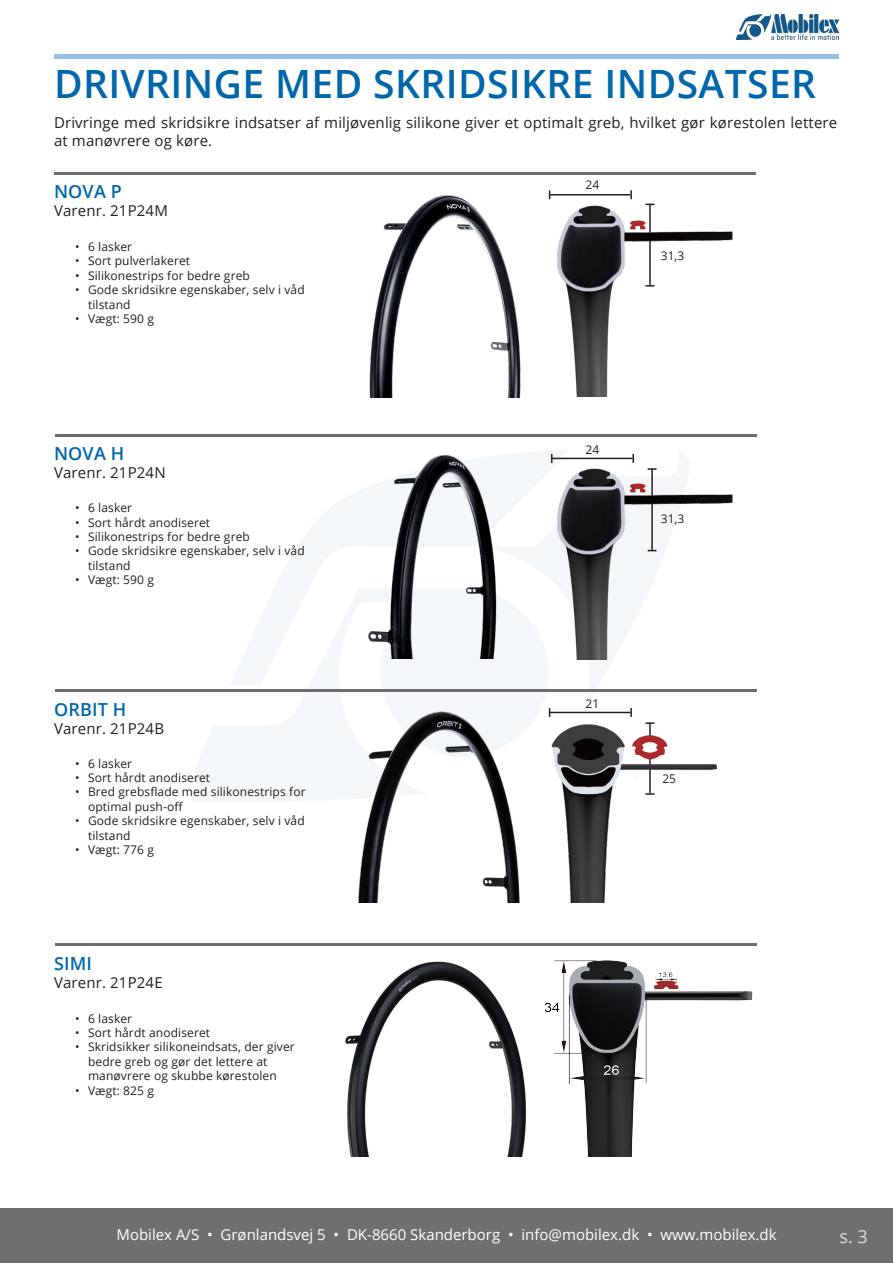
<style>
.page{position:relative;width:893px;height:1263px;background:#fff}
.page>*{position:absolute;margin:0;border:0;box-sizing:border-box;transform-origin:0 0}
.Header_1{font:600 39px "Open Sans";letter-spacing:.01em;color:#0067aa}
.Header_1-2{font:600 18px "Open Sans";letter-spacing:.01em;color:#0067aa}
.t1{font:18px "Open Sans";color:#dcdddf}
.Header_1-3{font:15px/18px "Open Sans";letter-spacing:.01em;color:#231f20}
.t2{font:15px "Open Sans";color:#fff}
.t3{font:12px/14.4px "Open Sans";letter-spacing:.01em;color:#231f20}
</style>
<div class="page">
<img style="left:191px;top:450px;width:498px;height:351px">
<img style="left:737px;top:15px;width:102px;height:24px">
<img style="left:548px;top:197px;width:185px;height:200px">
<img style="left:543px;top:459px;width:190px;height:200px">
<img style="left:544px;top:960px;width:209px;height:196px">
<img style="left:369px;top:195px;width:152px;height:202px">
<hr style="left:55px;top:434px;width:702px;height:2px;background:#6c6d70">
<img style="left:330px;top:450px;width:213px;height:209px">
<hr style="left:55px;top:689px;width:702px;height:2px;background:#6c6d70">
<img style="left:330px;top:702px;width:213px;height:200px">
<hr style="left:55px;top:944px;width:701px;height:2px;background:#6c6d70">
<img style="left:345px;top:961px;width:181px;height:195px">
<hr style="left:550px;top:194px;width:80px;height:1px;background:#231f20">
<svg style="left:630px;top:190px;width:2px;height:9px"></svg>
<hr style="left:552px;top:458px;width:80px;height:1px;background:#231f20">
<svg style="left:632px;top:454px;width:2px;height:9px"></svg>
<hr style="left:550px;top:712px;width:80px;height:1px;background:#231f20">
<svg style="left:630px;top:708px;width:2px;height:9px"></svg>
<img style="left:543px;top:719px;width:174px;height:183px">
<div style="left:0;top:1209px;width:893px;height:54px;background:#6d6f71"></div>
<hr style="left:54px;top:54px;width:785px;height:4px;background:#97bfe6">
<hr style="left:54px;top:173px;width:702px;height:2px;background:#6c6d70">
<p class="Header_1" style="left:54px;top:57px;width:764px">DRIVRINGE MED SKRIDSIKRE INDSATSER</p>
<p class="Header_1-3" style="left:54px;top:113px;width:785px">Drivringe med skridsikre indsatser af miljøvenlig silikone giver et optimalt greb, hvilket gør kørestolen lettere at manøvrere og køre.</p>
<p class="Header_1-2" style="left:54px;top:180px;width:70px">NOVA P</p>
<p class="Header_1-3" style="left:54px;top:202px;width:115px">Varenr. 21P24M</p>
<p class="t3" style="left:75px;top:239px;width:58px">• 6 lasker</p>
<p class="t3" style="left:75px;top:253px;width:116px">• Sort pulverlakeret</p>
<p class="t3" style="left:75px;top:268px;width:176px">• Silikonestrips for bedre greb</p>
<p class="t3" style="left:88px;top:282px;width:218px;text-indent:-13px">• Gode skridsikre egenskaber, selv i våd tilstand</p>
<p class="t3" style="left:75px;top:311px;width:80px">• Vægt: 590 g</p>
<p class="Header_1-2" style="left:54px;top:441px;width:72px">NOVA H</p>
<p class="Header_1-3" style="left:54px;top:463px;width:113px">Varenr. 21P24N</p>
<p class="t3" style="left:75px;top:500px;width:58px">• 6 lasker</p>
<p class="t3" style="left:75px;top:515px;width:136px">• Sort hårdt anodiseret</p>
<p class="t3" style="left:75px;top:529px;width:176px">• Silikonestrips for bedre greb</p>
<p class="t3" style="left:88px;top:544px;width:218px;text-indent:-13px">• Gode skridsikre egenskaber, selv i våd tilstand</p>
<p class="t3" style="left:75px;top:572px;width:80px">• Vægt: 590 g</p>
<p class="Header_1-2" style="left:54px;top:697px;width:74px">ORBIT H</p>
<p class="Header_1-3" style="left:54px;top:719px;width:112px">Varenr. 21P24B</p>
<p class="t3" style="left:75px;top:756px;width:58px">• 6 lasker</p>
<p class="t3" style="left:75px;top:770px;width:136px">• Sort hårdt anodiseret</p>
<p class="t3" style="left:88px;top:785px;width:219px;text-indent:-13px">• Bred grebsflade med silikonestrips for optimal push-off</p>
<p class="t3" style="left:88px;top:813px;width:218px;text-indent:-13px">• Gode skridsikre egenskaber, selv i våd tilstand</p>
<p class="t3" style="left:75px;top:842px;width:80px">• Vægt: 776 g</p>
<p class="Header_1-2" style="left:54px;top:951px;width:40px">SIMI</p>
<p class="Header_1-3" style="left:54px;top:973px;width:110px">Varenr. 21P24E</p>
<p class="t3" style="left:75px;top:1011px;width:58px">• 6 lasker</p>
<p class="t3" style="left:75px;top:1025px;width:136px">• Sort hårdt anodiseret</p>
<p class="t3" style="left:88px;top:1039px;width:208px;text-indent:-13px">• Skridsikker silikoneindsats, der giver bedre greb og gør det lettere at manøvrere og skubbe kørestolen</p>
<p class="t3" style="left:75px;top:1083px;width:80px">• Vægt: 825 g</p>
<p class="t3" style="left:586px;top:177px;width:15px">24</p>
<p class="t3" style="left:661px;top:248px;width:25px">31,3</p>
<p class="t3" style="left:586px;top:442px;width:15px">24</p>
<p class="t3" style="left:661px;top:511px;width:25px">31,3</p>
<p class="t3" style="left:586px;top:697px;width:15px">21</p>
<p class="t3" style="left:662px;top:771px;width:15px">25</p>
<p class="t2" style="left:117px;top:1225px;width:662px">Mobilex A/S • Grønlandsvej 5 • DK-8660 Skanderborg • info@mobilex.dk • www.mobilex.dk</p>
<h2 class="t1" style="left:839px;top:1224px;width:30px">s. 3</h2>
</div>
